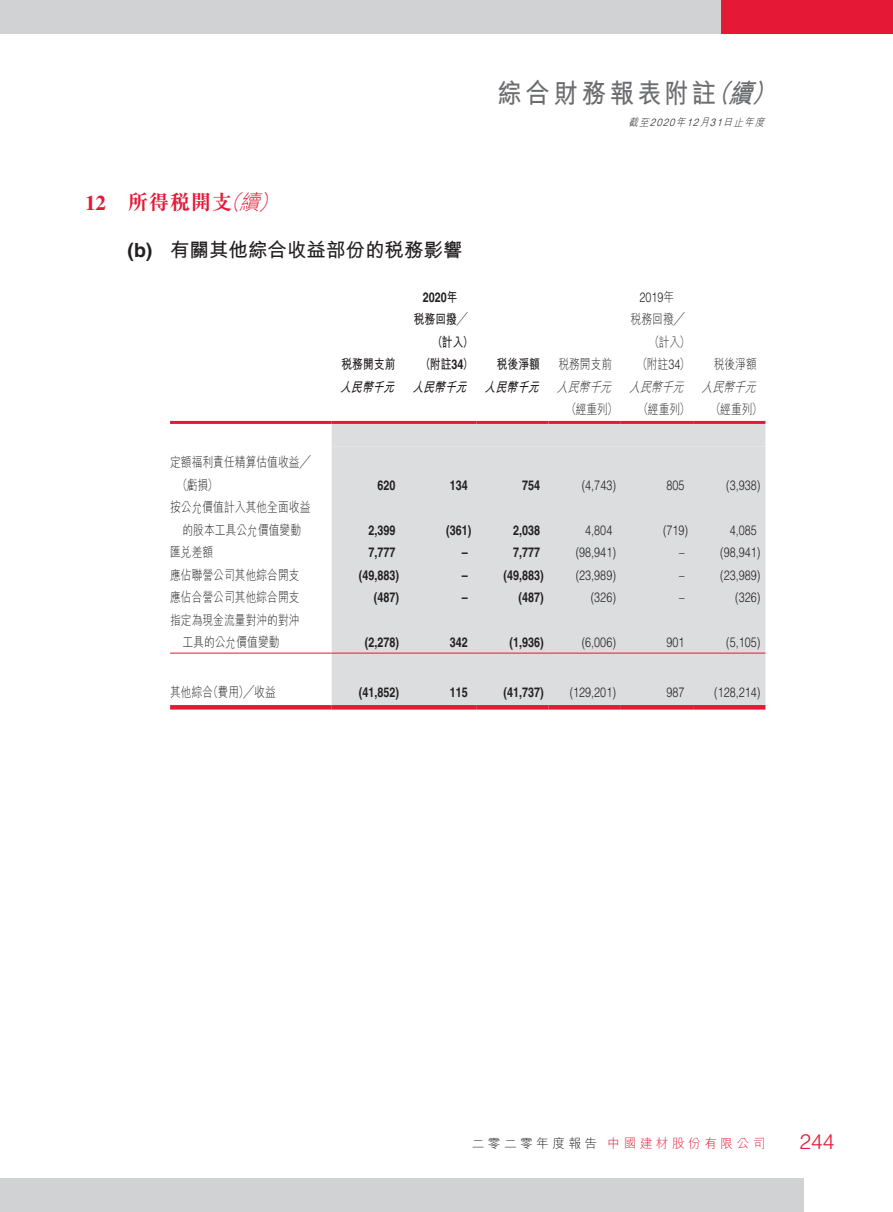
<style>
.page{position:relative;width:893px;height:1212px;background:#fff}
.page>*{position:absolute;margin:0;border:0;box-sizing:border-box;transform-origin:0 0}
.t1{font:700 27px "M Hei HK";letter-spacing:.15em;color:#6c6d70;scale:.9 1}
.t2{font:italic 700 27px "M Hei HK";color:#6c6d70;scale:.9 1}
.t3{font:700 21px "M Sung HK";color:#e51836}
.t4{font:300 21px "Helvetica LT Std";color:#e51836}
.t5{font:italic 300 21px "M Hei HK";color:#e51836}
.t6{font:700 21px "Times LT Std";color:#e51836}
.t7{font:700 19.5px "M Hei HK";color:#231f20}
.t8{font:700 19.5px "Helvetica LT Std";color:#231f20}
.t9{font:300 13.5px/22.5px "M Hei HK";color:#231f20;scale:.8 1}
.t10{font:300 13.5px "Helvetica LT Std";color:#231f20;scale:.8 1}
.t11{font:700 13.5px "Helvetica LT Std";color:#231f20;scale:.8 1}
.t12{font:700 13.5px/22.5px "M Hei HK";color:#231f20;scale:.8 1}
.t13{font:italic 300 13.5px "M Hei HK";color:#231f20;scale:.8 1}
.t14{font:italic 700 13.5px "M Hei HK";color:#231f20;scale:.8 1}
.t15{font:300 12.75px "M Hei HK";letter-spacing:.265em;color:#e51836}
.t16{font:300 12.75px "M Hei HK";letter-spacing:.265em;color:#231f20}
.t17{font:italic 300 10.5px "M Hei HK";color:#231f20;scale:.9 1}
.t18{font:italic 300 10.5px "Helvetica LT Std";color:#231f20;scale:.9 1}
.s1{font-style:italic}
.s2{font-family:"M Hei HK";font-weight:300;font-style:italic}
.s3{font-family:"M Hei HK"}
.s4{font-family:"Helvetica LT Std"}
</style>
<div class="page">
<div style="left:0;top:0;width:722px;height:34px;background:#d1d2d4"></div>
<div style="left:0;top:1178px;width:804px;height:34px;background:#d1d2d4"></div>
<div style="left:721px;top:0;width:172px;height:34px;background:#e51836"></div>
<div style="left:332px;top:424px;width:433px;height:22px;background:#dcdddf"></div>
<div style="left:332px;top:446px;width:433px;height:259px;background:#dcdddf"></div>
<hr style="left:170px;top:421px;width:162px;height:3px;background:#e51836">
<hr style="left:332px;top:421px;width:72px;height:3px;background:#e51836">
<hr style="left:404px;top:421px;width:72px;height:3px;background:#e51836">
<hr style="left:476px;top:421px;width:73px;height:3px;background:#e51836">
<hr style="left:549px;top:421px;width:72px;height:3px;background:#e51836">
<hr style="left:621px;top:421px;width:72px;height:3px;background:#e51836">
<hr style="left:693px;top:421px;width:72px;height:3px;background:#e51836">
<hr style="left:170px;top:653px;width:162px;height:1px;background:#e51836">
<hr style="left:332px;top:653px;width:72px;height:1px;background:#e51836">
<hr style="left:404px;top:653px;width:72px;height:1px;background:#e51836">
<hr style="left:476px;top:653px;width:73px;height:1px;background:#e51836">
<hr style="left:549px;top:653px;width:72px;height:1px;background:#e51836">
<hr style="left:621px;top:653px;width:72px;height:1px;background:#e51836">
<hr style="left:693px;top:653px;width:72px;height:1px;background:#e51836">
<svg style="left:170px;top:705px;width:162px;height:4px"></svg>
<hr style="left:332px;top:705px;width:72px;height:4px;background:#e51836">
<hr style="left:404px;top:705px;width:72px;height:4px;background:#e51836">
<hr style="left:476px;top:705px;width:73px;height:4px;background:#e51836">
<hr style="left:549px;top:705px;width:72px;height:4px;background:#e51836">
<hr style="left:621px;top:705px;width:72px;height:4px;background:#e51836">
<hr style="left:693px;top:705px;width:72px;height:4px;background:#e51836">
<h1 class="t1" style="left:497px;top:73px;width:295px">綜合財務報表附註<span class="s1">續</span></h1>
<h1 class="t2" style="left:705px;top:73px;width:89px">（ (</h1>
<p class="t17" style="left:723px;top:117px;width:51px">日止年度</p>
<p class="t17" style="left:676px;top:117px;width:15px">年</p>
<p class="t17" style="left:629px;top:117px;width:27px">截至</p>
<p class="t17" style="left:699px;top:117px;width:15px">月</p>
<p class="t18" style="left:650px;top:116px;width:33px">2020</p>
<p class="t18" style="left:686px;top:116px;width:18px">12</p>
<p class="t18" style="left:710px;top:116px;width:18px">31</p>
<h2 class="t6" style="left:85px;top:190px;width:22px">12</h2>
<h2 class="t3" style="left:128px;top:192px;width:139px">所得稅開支<span class="s2">續</span></h2>
<h2 class="t5" style="left:220px;top:192px;width:28px">（</h2>
<h2 class="t5" style="left:257px;top:192px;width:28px">(</h2>
<h3 class="t8" style="left:128px;top:238px;width:26px">b( )</h3>
<h3 class="t7" style="left:170px;top:235px;width:294px">有關其他綜合收益部份的稅務影響</h3>
<p class="t11" style="left:423px;top:289px;width:45px">2020<span class="s3">年</span></p>
<p class="t12" style="left:341px;top:352px;width:69px">稅務開支前</p>
<p class="t14" style="left:340px;top:377px;width:75px">人民幣千元</p>
<p class="t12" style="left:432px;top:307px;width:53px;text-indent:-18px">稅務回撥╱（計入(</p>
<p class="t12" style="left:420px;top:352px;width:68px">（附註<span class="s4">34</span>）</p>
<p class="t14" style="left:412px;top:377px;width:75px">人民幣千元</p>
<p class="t12" style="left:497px;top:352px;width:55px">稅後淨額</p>
<p class="t14" style="left:485px;top:377px;width:75px">人民幣千元</p>
<p class="t10" style="left:640px;top:288px;width:45px">2019<span class="s3">年</span></p>
<p class="t9" style="left:649px;top:308px;width:53px;text-indent:-18px">稅務回撥╱（計入(</p>
<p class="t9" style="left:558px;top:353px;width:69px">稅務開支前</p>
<p class="t9" style="left:637px;top:353px;width:68px">（附註<span class="s4">34</span>）</p>
<p class="t9" style="left:714px;top:353px;width:55px">稅後淨額</p>
<p class="t13" style="left:557px;top:380px;width:73px">人民幣千元</p>
<p class="t13" style="left:629px;top:380px;width:73px">人民幣千元</p>
<p class="t13" style="left:701px;top:380px;width:73px">人民幣千元</p>
<p class="t9" style="left:566px;top:398px;width:66px">（經重列）</p>
<p class="t9" style="left:638px;top:398px;width:66px">（經重列）</p>
<p class="t9" style="left:711px;top:398px;width:66px">（經重列(</p>
<p class="t9" style="left:170px;top:451px;width:177px">定額福利責任精算估值收益╱</p>
<p class="t9" style="left:170px;top:473px;width:177px;text-indent:7px">（虧損(<br>按公允價值計入其他全面收益</p>
<p class="t11" style="left:377px;top:477px;width:24px">620</p>
<p class="t11" style="left:450px;top:477px;width:24px">134</p>
<p class="t11" style="left:522px;top:477px;width:24px">754</p>
<p class="t10" style="left:582px;top:476px;width:44px">)4,743(</p>
<p class="t10" style="left:667px;top:476px;width:24px">805</p>
<p class="t10" style="left:726px;top:476px;width:44px">)3,938(</p>
<p class="t9" style="left:182px;top:518px;width:150px">的股本工具公允價值變動</p>
<p class="t11" style="left:368px;top:522px;width:35px">2,399</p>
<p class="t11" style="left:446px;top:522px;width:33px">)361(</p>
<p class="t11" style="left:513px;top:522px;width:35px">2,038</p>
<p class="t10" style="left:585px;top:521px;width:35px">4,804</p>
<p class="t10" style="left:663px;top:521px;width:33px">)719(</p>
<p class="t10" style="left:730px;top:521px;width:35px">4,085</p>
<p class="t9" style="left:170px;top:541px;width:55px">匯兌差額</p>
<p class="t11" style="left:368px;top:544px;width:35px">7,777</p>
<p class="t11" style="left:462px;top:544px;width:9px">–</p>
<p class="t11" style="left:513px;top:544px;width:35px">7,777</p>
<p class="t10" style="left:576px;top:544px;width:52px">)98,941(</p>
<p class="t10" style="left:679px;top:544px;width:8px">–</p>
<p class="t10" style="left:720px;top:544px;width:52px">)98,941(</p>
<p class="t9" style="left:170px;top:563px;width:163px">應佔聯營公司其他綜合開支</p>
<p class="t11" style="left:359px;top:567px;width:52px">)49,883(</p>
<p class="t11" style="left:462px;top:567px;width:9px">–</p>
<p class="t11" style="left:503px;top:567px;width:52px">)49,883(</p>
<p class="t10" style="left:576px;top:566px;width:52px">)23,989(</p>
<p class="t10" style="left:679px;top:566px;width:8px">–</p>
<p class="t10" style="left:720px;top:566px;width:52px">)23,989(</p>
<p class="t9" style="left:170px;top:586px;width:163px">應佔合營公司其他綜合開支指定為現金流量對沖的對沖</p>
<p class="t11" style="left:374px;top:589px;width:33px">)487(</p>
<p class="t11" style="left:462px;top:589px;width:9px">–</p>
<p class="t11" style="left:518px;top:589px;width:33px">)487(</p>
<p class="t10" style="left:591px;top:589px;width:33px">)326(</p>
<p class="t10" style="left:679px;top:589px;width:8px">–</p>
<p class="t10" style="left:735px;top:589px;width:33px">)326(</p>
<p class="t9" style="left:182px;top:631px;width:123px">工具的公允價值變動</p>
<p class="t11" style="left:365px;top:634px;width:44px">)2,278(</p>
<p class="t11" style="left:450px;top:634px;width:24px">342</p>
<p class="t11" style="left:509px;top:634px;width:44px">)1,936(</p>
<p class="t10" style="left:582px;top:634px;width:44px">)6,006(</p>
<p class="t10" style="left:667px;top:634px;width:24px">901</p>
<p class="t10" style="left:726px;top:634px;width:44px">)5,105(</p>
<p class="t9" style="left:208px;top:680px;width:86px">（費用）╱收益</p>
<p class="t9" style="left:170px;top:680px;width:56px">其他綜合</p>
<p class="t11" style="left:359px;top:684px;width:52px">)41,852(</p>
<p class="t11" style="left:450px;top:684px;width:24px">115</p>
<p class="t11" style="left:503px;top:684px;width:52px">)41,737(</p>
<p class="t10" style="left:570px;top:683px;width:59px">)129,201(</p>
<p class="t10" style="left:667px;top:683px;width:24px">987</p>
<p class="t10" style="left:714px;top:683px;width:59px">)128,214(</p>
<p class="t16" style="left:472px;top:1136px;width:127px">二零二零年度報告</p>
<p class="t15" style="left:608px;top:1136px;width:159px">中國建材股份有限公司</p>
<h2 class="t4" style="left:799px;top:1128px;width:37px">244</h2>
</div>
